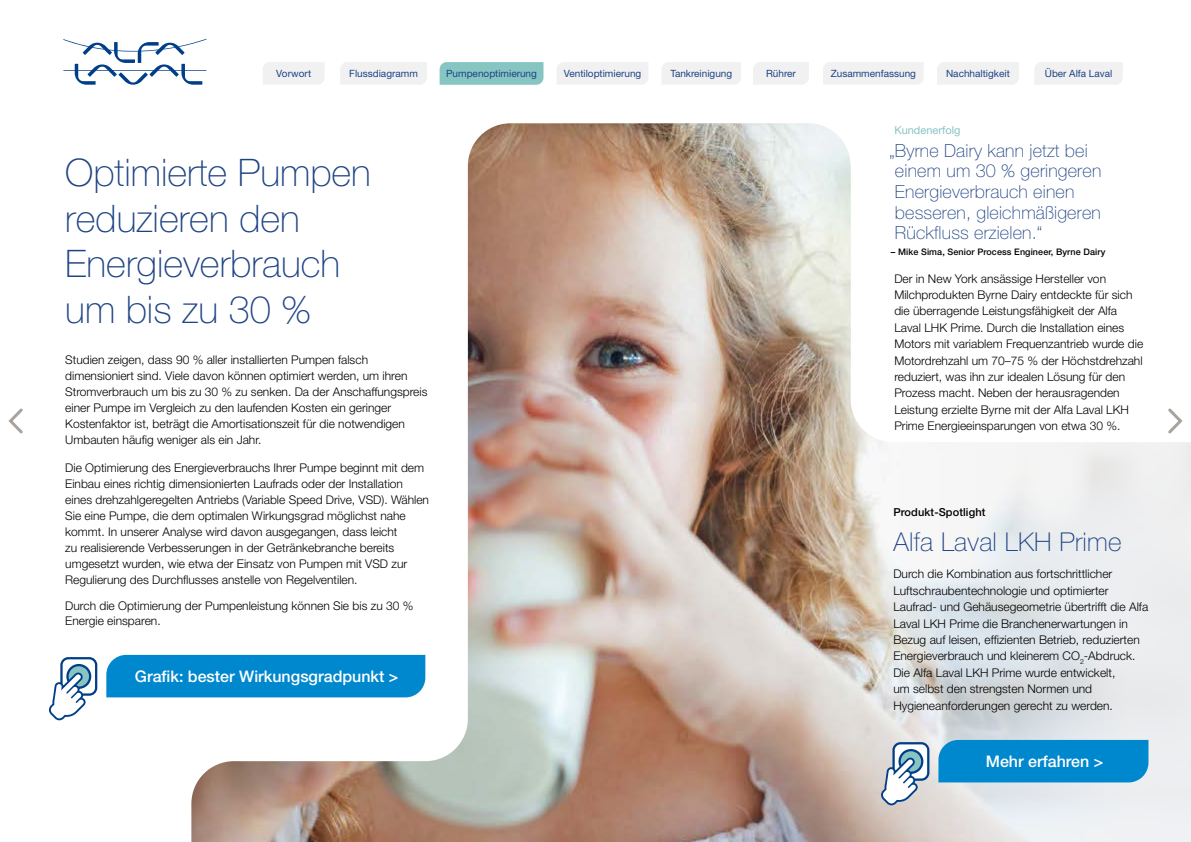
<style>
.page{position:relative;width:1191px;height:842px;background:#fff}
.page>*{position:absolute;margin:0;border:0;box-sizing:border-box;transform-origin:0 0}
.t1{font:100 38px/45.6px "Helvetica Neue LT Pro";color:#1e4384}
.t2{font:100 26px "Helvetica Neue LT Pro";letter-spacing:.01em;color:#1e4384}
.t3{font:100 18px/20.6px "Helvetica Neue LT Pro";letter-spacing:.01em;color:#1e4384}
.t4{font:500 16px "Helvetica Neue LT Pro";color:#fff}
.t5{font:300 12px/16.4px "Helvetica Neue LT Pro";color:#000}
.t6{font:500 11px "Helvetica Neue LT Pro";letter-spacing:.01em;color:#000}
.t7{font:11px "Helvetica Neue LT Pro";color:#87c4c2}
.t8{font:10px "Helvetica Neue LT Pro";color:#1e4384}
.t9{font:500 9px "Helvetica Neue LT Pro";letter-spacing:.01em;color:#000}
</style>
<div class="page">
<img style="left:191px;top:123px;width:1000px;height:719px">
<svg style="left:63px;top:39px;width:143px;height:46px"></svg>
<svg style="left:8px;top:408px;width:15px;height:26px"></svg>
<svg style="left:1165px;top:406px;width:19px;height:30px"></svg>
<div style="left:106px;top:655px;width:319px;height:42px;background:#0088ce"></div>
<svg style="left:49px;top:657px;width:48px;height:63px"></svg>
<div style="left:938px;top:740px;width:210px;height:42px;background:#0088ce"></div>
<svg style="left:881px;top:742px;width:48px;height:63px"></svg>
<svg style="left:263px;top:62px;width:61px;height:23px"></svg>
<svg style="left:340px;top:62px;width:583px;height:23px"></svg>
<div style="left:937px;top:62px;width:81px;height:23px;background:#f1f1f2"></div>
<div style="left:1035px;top:62px;width:88px;height:23px;background:#f1f1f2"></div>
<p class="t8" style="left:276px;top:67px;width:37px">Vorwort</p>
<p class="t8" style="left:349px;top:67px;width:70px">Flussdiagramm</p>
<p class="t8" style="left:446px;top:67px;width:92px">Pumpenoptimierung</p>
<p class="t8" style="left:564px;top:67px;width:79px">Ventiloptimierung</p>
<p class="t8" style="left:670px;top:67px;width:63px">Tankreinigung</p>
<p class="t8" style="left:766px;top:67px;width:31px">Rührer</p>
<p class="t8" style="left:830px;top:67px;width:87px">Zusammenfassung</p>
<p class="t8" style="left:946px;top:67px;width:65px">Nachhaltigkeit</p>
<p class="t8" style="left:1045px;top:67px;width:69px">Über Alfa Laval</p>
<h1 class="t1" style="left:65px;top:150px;width:307px">Optimierte Pumpen reduzieren den<br>Energieverbrauch um bis zu 30 %</h1>
<p class="t5" style="left:65px;top:352px;width:364px;line-height:16px">Studien zeigen, dass 90 % aller installierten Pumpen falsch dimensioniert sind. Viele davon können optimiert werden, um ihren Stromverbrauch um bis zu 30 % zu senken. Da der Anschaffungspreis einer Pumpe im Vergleich zu den laufenden Kosten ein geringer Kostenfaktor ist, beträgt die Amortisationszeit für die notwendigen Umbauten häufig weniger als ein Jahr.</p>
<p class="t5" style="left:65px;top:459px;width:365px;line-height:16px">Die Optimierung des Energieverbrauchs Ihrer Pumpe beginnt mit dem Einbau eines richtig dimensionierten Laufrads oder der Installation eines drehzahlgeregelten Antriebs (Variable Speed Drive, VSD). Wählen Sie eine Pumpe, die dem optimalen Wirkungsgrad möglichst nahe kommt. In unserer Analyse wird davon ausgegangen, dass leicht<br>zu realisierende Verbesserungen in der Getränkebranche bereits umgesetzt wurden, wie etwa der Einsatz von Pumpen mit VSD zur Regulierung des Durchflusses anstelle von Regelventilen.</p>
<p class="t5" style="left:65px;top:598px;width:350px;line-height:15px">Durch die Optimierung der Pumpenleistung können Sie bis zu 30 %<br>Energie einsparen.</p>
<h3 class="t4" style="left:135px;top:666px;width:265px">Grafik: bester Wirkungsgradpunkt &gt;</h3>
<p class="t7" style="left:894px;top:123px;width:68px">Kundenerfolg</p>
<h3 class="t3" style="left:895px;top:140px;width:208px;text-indent:-6px">„Byrne Dairy kann jetzt bei einem um 30 % geringeren<br>Energieverbrauch einen besseren, gleichmäßigeren<br>Rückfluss erzielen.“</h3>
<p class="t5" style="left:894px;top:270px;width:250px">Der in New York ansässige Hersteller von Milchprodukten Byrne Dairy entdeckte für sich die überragende Leistungsfähigkeit der Alfa Laval LHK Prime. Durch die Installation eines Motors mit variablem Frequenzantrieb wurde die Motordrehzahl um 70–75 % der Höchstdrehzahl reduziert, was ihn zur idealen Lösung für den Prozess macht. Neben der herausragenden Leistung erzielte Byrne mit der Alfa Laval LKH Prime Energieeinsparungen von etwa 30 %.</p>
<p class="t9" style="left:891px;top:246px;width:216px">– Mike Sima, Senior Process Engineer, Byrne Dairy</p>
<p class="t6" style="left:893px;top:505px;width:94px">Produkt-Spotlight</p>
<h2 class="t2" style="left:893px;top:526px;width:230px">Alfa Laval LKH Prime</h2>
<p class="t5" style="left:893px;top:566px;width:256px">Durch die Kombination aus fortschrittlicher Luftschraubentechnologie und optimierter Laufrad- und Gehäusegeometrie übertrifft die Alfa Laval LKH Prime die Branchenerwartungen in Bezug auf leisen, effizienten Betrieb, reduzierten Energieverbrauch und kleinerem CO<sub>2</sub>-Abdruck.<br>Die Alfa Laval LKH Prime wurde entwickelt,<br>um selbst den strengsten Normen und Hygieneanforderungen gerecht zu werden.</p>
<h3 class="t4" style="left:985px;top:751px;width:119px">Mehr erfahren &gt;</h3>
</div>
